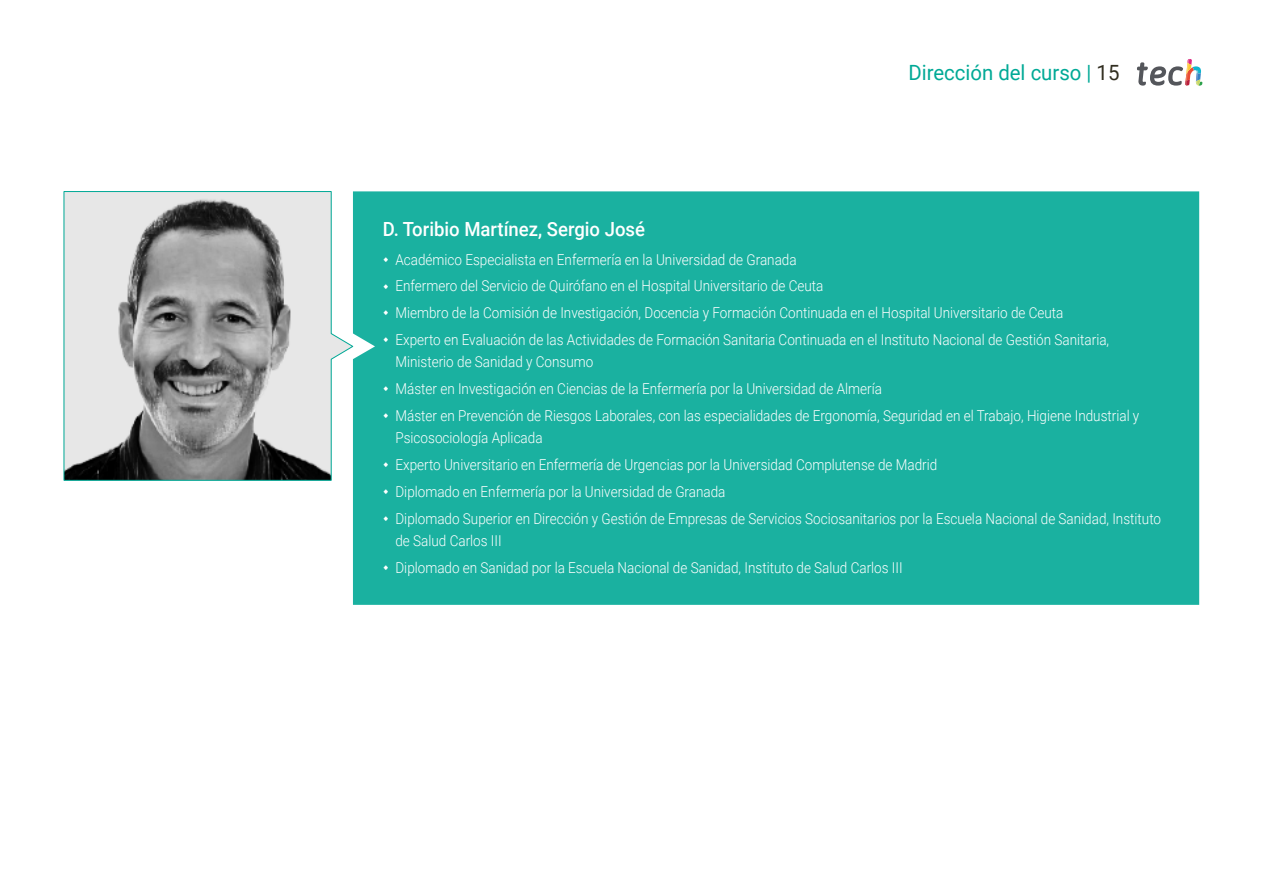
<style>
.page{position:relative;width:1263px;height:893px;background:#fff}
.page>*{position:absolute;margin:0;border:0;box-sizing:border-box;transform-origin:0 0}
.t1{font:21px "Roboto";color:#00a996}
.t2{font:500 19.5px "Roboto";color:#fff;scale:.95 1}
.t3{font:300 15px/26.7px "Roboto";color:#fff;scale:.9 1}
.s1{color:#312e20}
</style>
<div class="page">
<div style="left:353px;top:191px;width:846px;height:414px;background:#1ab1a0"></div>
<svg style="left:64px;top:191px;width:289px;height:290px;background:#afb1b0"></svg>
<svg style="left:1137px;top:59px;width:65px;height:27px"></svg>
<svg style="left:384px;top:257px;width:4px;height:5px"></svg>
<svg style="left:384px;top:284px;width:4px;height:5px"></svg>
<svg style="left:384px;top:310px;width:4px;height:5px"></svg>
<svg style="left:384px;top:337px;width:4px;height:5px"></svg>
<svg style="left:384px;top:386px;width:4px;height:5px"></svg>
<svg style="left:384px;top:413px;width:4px;height:5px"></svg>
<svg style="left:384px;top:462px;width:4px;height:5px"></svg>
<svg style="left:384px;top:489px;width:4px;height:5px"></svg>
<svg style="left:384px;top:516px;width:4px;height:5px"></svg>
<svg style="left:384px;top:565px;width:4px;height:5px"></svg>
<h1 class="t1" style="left:908px;top:57px;width:213px">Dirección del curso | <span class="s1">15</span></h1>
<h2 class="t2" style="left:383px;top:215px;width:278px">D. Toribio Martínez, Sergio José</h2>
<p class="t3" style="left:395px;top:245px;width:794px">Académico Especialista en Enfermería en la Universidad de Granada<br>Enfermero del Servicio de Quirófano en el Hospital Universitario de Ceuta<br>Miembro de la Comisión de Investigación, Docencia y Formación Continuada en el Hospital Universitario de Ceuta Experto en Evaluación de las Actividades de Formación Sanitaria Continuada en el Instituto Nacional de Gestión Sanitaria,</p>
<p class="t3" style="left:395px;top:348px;width:828px">Ministerio de Sanidad y Consumo<br>Máster en Investigación en Ciencias de la Enfermería por la Universidad de Almería<br>Máster en Prevención de Riesgos Laborales, con las especialidades de Ergonomía, Seguridad en el Trabajo, Higiene Industrial y</p>
<p class="t3" style="left:395px;top:424px;width:852px">Psicosociología Aplicada<br>Experto Universitario en Enfermería de Urgencias por la Universidad Complutense de Madrid<br>Diplomado en Enfermería por la Universidad de Granada<br>Diplomado Superior en Dirección y Gestión de Empresas de Servicios Sociosanitarios por la Escuela Nacional de Sanidad, Instituto</p>
<p class="t3" style="left:395px;top:527px;width:565px">de Salud Carlos III<br>Diplomado en Sanidad por la Escuela Nacional de Sanidad, Instituto de Salud Carlos III</p>
</div>
